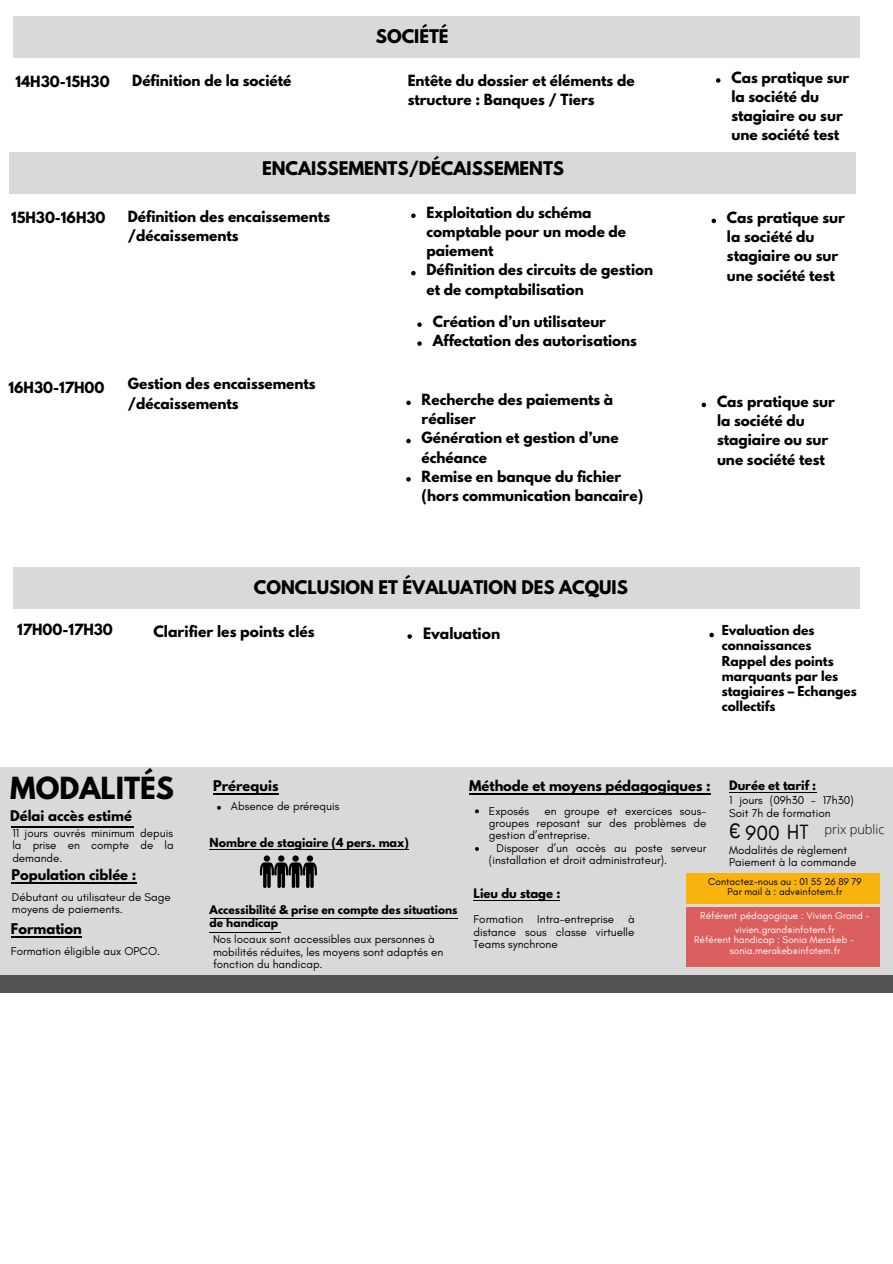
<style>
.page{position:relative;width:893px;height:1264px;background:#fff}
.page>*{position:absolute;margin:0;border:0;box-sizing:border-box;transform-origin:0 0}
.t1{font:700 27px "League Spartan";color:#000}
.t2{font:21px "Glacial Indifference";color:#000}
.t3{font:700 16.65px "League Spartan";color:#000}
.t4{font:700 13.95px "League Spartan";color:#000}
.t5{font:700 13.65px/19px "League Spartan";color:#000}
.t6{font:700 13.05px "League Spartan";color:#000}
.t7{font:300 12.9px "Open Sans";color:#000}
.t8{font:700 12.15px/15.3px "League Spartan";color:#000}
.t9{font:11.55px/12.3px "Glacial Indifference";color:#000}
.t10{font:700 11.55px "League Spartan";color:#000}
.t11{font:700 11.1px "League Spartan";color:#000}
.t12{font:700 10.65px/13.5px "League Spartan";color:#000}
.t13{font:10.05px "Glacial Indifference";color:#fdfdfd}
.t14{font:10.05px "Glacial Indifference";color:#000}
.s1{font-family:"IBM Plex Sans Cond"}
</style>
<div class="page">
<svg style="left:411px;top:213px;width:4px;height:5px"></svg>
<svg style="left:411px;top:271px;width:4px;height:4px"></svg>
<svg style="left:417px;top:322px;width:4px;height:5px"></svg>
<svg style="left:417px;top:341px;width:4px;height:5px"></svg>
<svg style="left:406px;top:400px;width:4px;height:5px"></svg>
<svg style="left:406px;top:439px;width:4px;height:4px"></svg>
<svg style="left:406px;top:477px;width:4px;height:4px"></svg>
<div style="left:9px;top:152px;width:846px;height:41px;background:#d9d9d9"></div>
<div style="left:13px;top:567px;width:846px;height:41px;background:#d9d9d9"></div>
<div style="left:13px;top:16px;width:846px;height:41px;background:#d9d9d9"></div>
<svg style="left:711px;top:219px;width:5px;height:4px"></svg>
<svg style="left:701px;top:402px;width:5px;height:5px"></svg>
<svg style="left:716px;top:78px;width:4px;height:5px"></svg>
<svg style="left:407px;top:634px;width:5px;height:4px"></svg>
<svg style="left:709px;top:632px;width:4px;height:5px"></svg>
<div style="left:0;top:767px;width:892px;height:212px;background:#d9d9d9"></div>
<hr style="left:11px;top:826px;width:122px;height:1px;background:#000">
<hr style="left:11px;top:882px;width:125px;height:1px;background:#000">
<hr style="left:213px;top:793px;width:65px;height:1px;background:#000">
<hr style="left:11px;top:936px;width:71px;height:1px;background:#000">
<hr style="left:210px;top:917px;width:247px;height:1px;background:#000">
<svg style="left:210px;top:932px;width:16px;height:1px"></svg>
<hr style="left:226px;top:932px;width:52px;height:1px;background:#000">
<hr style="left:469px;top:793px;width:242px;height:1px;background:#000">
<hr style="left:473px;top:899px;width:87px;height:1px;background:#000">
<hr style="left:729px;top:792px;width:87px;height:1px;background:#000">
<svg style="left:217px;top:805px;width:4px;height:4px"></svg>
<svg style="left:475px;top:809px;width:4px;height:4px"></svg>
<svg style="left:475px;top:847px;width:4px;height:3px"></svg>
<div style="left:686px;top:907px;width:194px;height:59px;background:#db5f5f"></div>
<div style="left:686px;top:873px;width:194px;height:30px;background:#f8b30d"></div>
<div style="left:0;top:974px;width:892px;height:18px;background:#545454"></div>
<svg style="left:259px;top:855px;width:58px;height:33px"></svg>
<hr style="left:210px;top:849px;width:199px;height:1px;background:#000">
<p class="t3" style="left:376px;top:28px;width:74px">SOCIÉTÉ</p>
<p class="t5" style="left:16px;top:73px;width:96px">14H30-15H30</p>
<p class="t5" style="left:132px;top:72px;width:160px">Définition de la société</p>
<p class="t5" style="left:407px;top:73px;width:228px">Entête du dossier et éléments de structure : Banques / Tiers</p>
<p class="t3" style="left:262px;top:160px;width:303px">ENCAISSEMENTS/DÉCAISSEMENTS</p>
<p class="t5" style="left:11px;top:209px;width:96px">15H30-16H30</p>
<p class="t5" style="left:128px;top:208px;width:204px">Définition des encaissements /décaissements</p>
<p class="t5" style="left:426px;top:205px;width:201px">Exploitation du schéma comptable pour un mode de paiement</p>
<p class="t5" style="left:426px;top:262px;width:228px">Définition des circuits de gestion et de comptabilisation</p>
<p class="t5" style="left:433px;top:314px;width:206px">Création d’un utilisateur<br>Affectation des autorisations</p>
<p class="t5" style="left:9px;top:380px;width:97px">16H30-17H00</p>
<p class="t5" style="left:128px;top:376px;width:189px">Gestion des encaissements /décaissements</p>
<p class="t5" style="left:421px;top:392px;width:193px">Recherche des paiements à réaliser</p>
<p class="t5" style="left:421px;top:430px;width:198px">Génération et gestion d’une échéance</p>
<p class="t5" style="left:421px;top:468px;width:223px">Remise en banque du fichier (hors communication bancaire)</p>
<p class="t3" style="left:254px;top:579px;width:375px">CONCLUSION ET ÉVALUATION DES ACQUIS</p>
<p class="t5" style="left:17px;top:622px;width:97px">17H00-17H30</p>
<p class="t4" style="left:153px;top:624px;width:163px">Clarifier les points clés</p>
<p class="t4" style="left:423px;top:626px;width:79px">Evaluation</p>
<p class="t5" style="left:731px;top:69px;width:119px">Cas pratique sur la société du stagiaire ou sur une société test</p>
<p class="t5" style="left:727px;top:210px;width:119px">Cas pratique sur la société du stagiaire ou sur une société test</p>
<p class="t5" style="left:717px;top:394px;width:119px">Cas pratique sur la société du stagiaire ou sur une société test</p>
<p class="t8" style="left:721px;top:624px;width:94px">Evaluation des connaissances</p>
<p class="t8" style="left:721px;top:654px;width:136px">Rappel des points marquants par les stagiaires – Echanges collectifs</p>
<p class="t1" style="left:10px;top:774px;width:165px">MODALITÉS</p>
<p class="t6" style="left:10px;top:809px;width:123px">Délai accès estimé</p>
<p class="t9" style="left:12px;top:826px;width:163px;text-align:justify">11 jours ouvrés minimum depuis la prise en compte de la demande.</p>
<p class="t6" style="left:11px;top:868px;width:126px">Population ciblée :</p>
<p class="t9" style="left:12px;top:890px;width:160px">Débutant ou utilisateur de Sage moyens de paiements.</p>
<p class="t6" style="left:11px;top:921px;width:72px">Formation</p>
<p class="t9" style="left:11px;top:945px;width:151px">Formation éligible aux OPCO.</p>
<p class="t6" style="left:213px;top:779px;width:67px">Prérequis</p>
<p class="t6" style="left:469px;top:779px;width:243px">Méthode et moyens pédagogiques :</p>
<p class="t10" style="left:729px;top:779px;width:89px">Durée et tarif :</p>
<p class="t9" style="left:729px;top:794px;width:126px">1 jours (09h30 – 17h30)<br>Soit 7h de formation</p>
<p class="t2" style="left:729px;top:820px;width:81px"><span class="s1">€</span> 900 HT</p>
<p class="t9" style="left:729px;top:843px;width:120px">Modalités de règlement</p>
<p class="t9" style="left:729px;top:856px;width:129px">Paiement à la commande</p>
<p class="t14" style="left:708px;top:875px;width:155px">Contactez-nous au : 01 55 26 89 79</p>
<p class="t14" style="left:727px;top:885px;width:116px">Par mail à : adv@infotem.fr</p>
<p class="t13" style="left:700px;top:909px;width:171px">Référent pédagogique : Vivien Grand -</p>
<p class="t13" style="left:735px;top:923px;width:101px">vivien.grand@infotem.fr</p>
<p class="t13" style="left:694px;top:933px;width:162px">Référent handicap : Sonia Merakeb -</p>
<p class="t13" style="left:729px;top:943px;width:112px">sonia.merakeb@infotem.fr</p>
<p class="t9" style="left:231px;top:800px;width:110px">Absence de prérequis</p>
<p class="t9" style="left:489px;top:804px;width:42px">Exposés</p>
<p class="t9" style="left:489px;top:804px;width:219px;text-align:justify;text-indent:55px">en groupe et exercices sous&shy;groupes reposant sur des problèmes de gestion d’entreprise.</p>
<p class="t9" style="left:489px;top:841px;width:219px;text-indent:8px">Disposer d’un accès au poste serveur (installation et droit administrateur).</p>
<p class="t7" style="left:824px;top:820px;width:62px">prix public</p>
<p class="t11" style="left:210px;top:836px;width:201px">Nombre de stagiaire (4 pers. max)</p>
<p class="t10" style="left:473px;top:887px;width:88px">Lieu du stage :</p>
<p class="t12" style="left:210px;top:904px;width:249px">Accessibilité &amp; prise en compte des situations de handicap</p>
<p class="t9" style="left:473px;top:913px;width:163px;text-align:justify">Formation Intra-entreprise à distance sous classe virtuelle Teams synchrone</p>
<p class="t9" style="left:213px;top:933px;width:232px">Nos locaux sont accessibles aux personnes à mobilités réduites, les moyens sont adaptés en fonction du handicap.</p>
</div>
